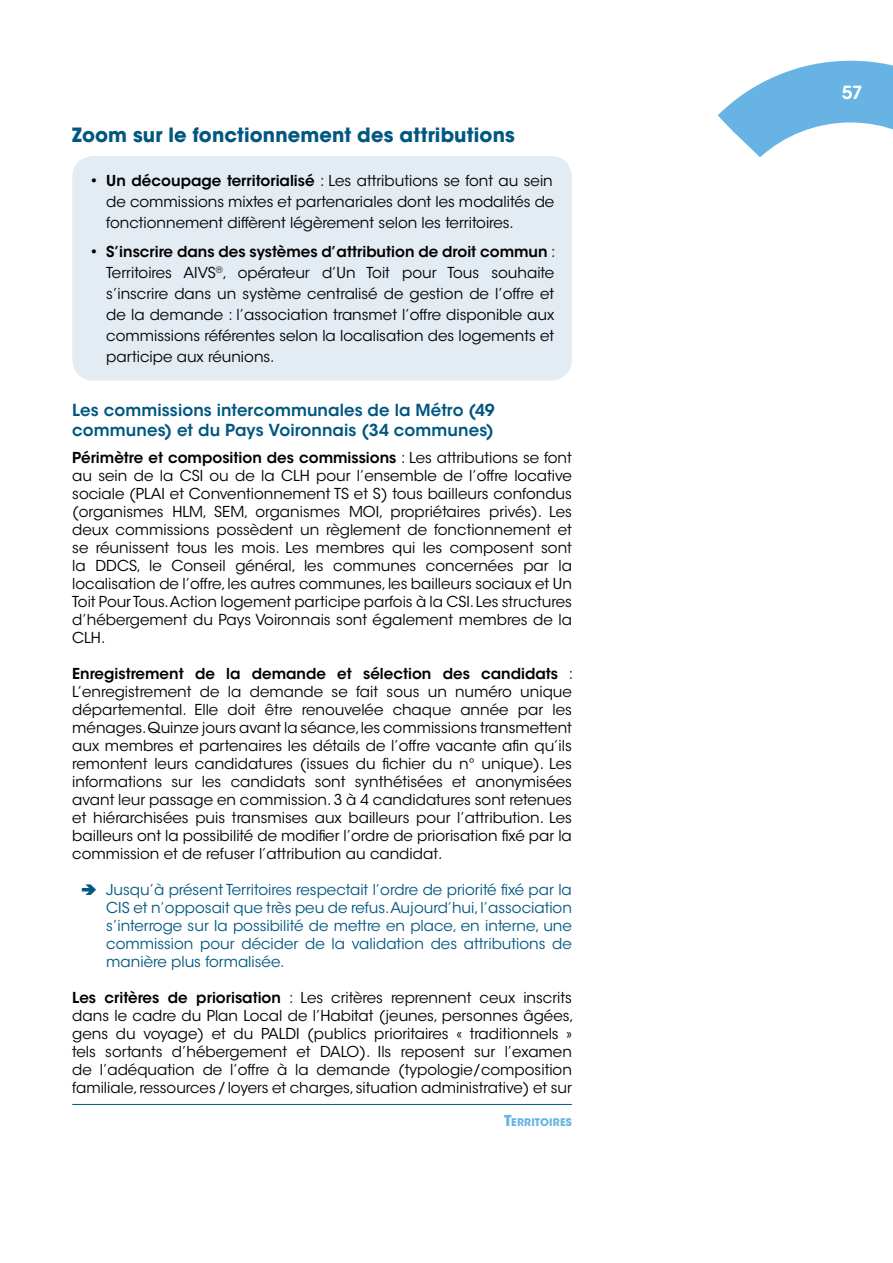
<style>
.page{position:relative;width:893px;height:1263px;background:#fff}
.page>*{position:absolute;margin:0;border:0;box-sizing:border-box;transform-origin:0 0}
.t1{font:700 19.5px "ITC Avant Garde Std";letter-spacing:.005em;color:#005780}
.t2{font:600 18px "ITC Avant Garde Std";color:#fff}
.t3{font:600 16.5px/19.8px "ITC Avant Garde Std";letter-spacing:.005em;color:#005780}
.t4{font:15px/18px "ITC Avant Garde Std";color:#000;text-align:justify}
.t5{font:15px/18px "ITC Avant Garde Std";color:#005780;text-align:justify}
.t6{font:700 10.5px "ITC Avant Garde Std";letter-spacing:.025em;color:#66b3e4}
.s1{font-weight:600}
.s2{font-size:15px}
</style>
<div class="page">
<svg style="left:718px;top:61px;width:175px;height:96px"></svg>
<hr style="left:72px;top:1104px;width:500px;height:1px;background:#005780">
<div style="left:72px;top:156px;width:500px;height:225px;background:#e3ebf3;border-radius:21px"></div>
<h1 class="t1" style="left:72px;top:122px;width:444px">Zoom sur le fonctionnement des attributions</h1>
<p class="t4" style="left:106px;top:170px;width:450px;line-height:21px;text-indent:-17px"><span class="s1">• Un découpage territorialisé</span> : Les attributions se font au sein de commissions mixtes et partenariales dont les modalités de fonctionnement diffèrent légèrement selon les territoires.</p>
<p class="t4" style="left:106px;top:241px;width:451px;line-height:21px;text-indent:-17px"><span class="s1">• S’inscrire dans des systèmes d’attribution de droit commun</span> :<br>Territoires AIVS<sup>®</sup>, opérateur d’Un Toit pour Tous souhaite s’inscrire dans un système centralisé de gestion de l’offre et de la demande : l’association transmet l’offre disponible aux commissions référentes selon la localisation des logements et participe aux réunions.</p>
<p class="t3" style="left:72px;top:400px;width:424px">Les commissions intercommunales de la Métro (49 communes) et du Pays Voironnais (34 communes)</p>
<p class="t4" style="left:72px;top:448px;width:501px"><span class="s1">Périmètre et composition des commissions</span> : Les attributions se font au sein de la CSI ou de la CLH pour l’ensemble de l’offre locative sociale (PLAI et Conventionnement TS et S) tous bailleurs confondus (organismes HLM, SEM, organismes MOI, propriétaires privés). Les deux commissions possèdent un règlement de fonctionnement et se réunissent tous les mois. Les membres qui les composent sont la DDCS, le Conseil général, les communes concernées par la localisation de l’offre, les autres communes, les bailleurs sociaux et Un Toit Pour Tous.Action logement participe parfois à la CSI. Les structures d’hébergement du Pays Voironnais sont également membres de la CLH.</p>
<p class="t4" style="left:72px;top:664px;width:502px"><span class="s1">Enregistrement de la demande et sélection des candidats</span> :<br>L’enregistrement de la demande se fait sous un numéro unique départemental. Elle doit être renouvelée chaque année par les ménages. Quinze jours avant la séance, les commissions transmettent aux membres et partenaires les détails de l’offre vacante afin qu’ils remontent leurs candidatures (issues du fichier du n° unique). Les informations sur les candidats sont synthétisées et anonymisées avant leur passage en commission. 3 à 4 candidatures sont retenues et hiérarchisées puis transmises aux bailleurs pour l’attribution. Les bailleurs ont la possibilité de modifier l’ordre de priorisation fixé par la commission et de refuser l’attribution au candidat.</p>
<p class="t5" style="left:106px;top:880px;width:467px">Jusqu’à présent Territoires respectait l’ordre de priorité fixé par la CIS et n’opposait que très peu de refus. Aujourd’hui, l’association s’interroge sur la possibilité de mettre en place, en interne, une commission pour décider de la validation des attributions de manière plus formalisée.</p>
<p class="t4" style="left:72px;top:988px;width:503px"><span class="s1">Les critères de priorisation</span> : Les critères reprennent ceux inscrits dans le cadre du Plan Local de l’Habitat (jeunes, personnes âgées, gens du voyage) et du PALDI (publics prioritaires « traditionnels » tels sortants d’hébergement et DALO). Ils reposent sur l’examen de l’adéquation de l’offre à la demande (typologie/composition familiale, ressources/loyers et charges, situation administrative) et sur</p>
<p class="t6" style="left:504px;top:1115px;width:69px"><span class="s2">T</span>ERRITOIRES</p>
<p class="t2" style="left:842px;top:81px;width:22px">57</p>
</div>
